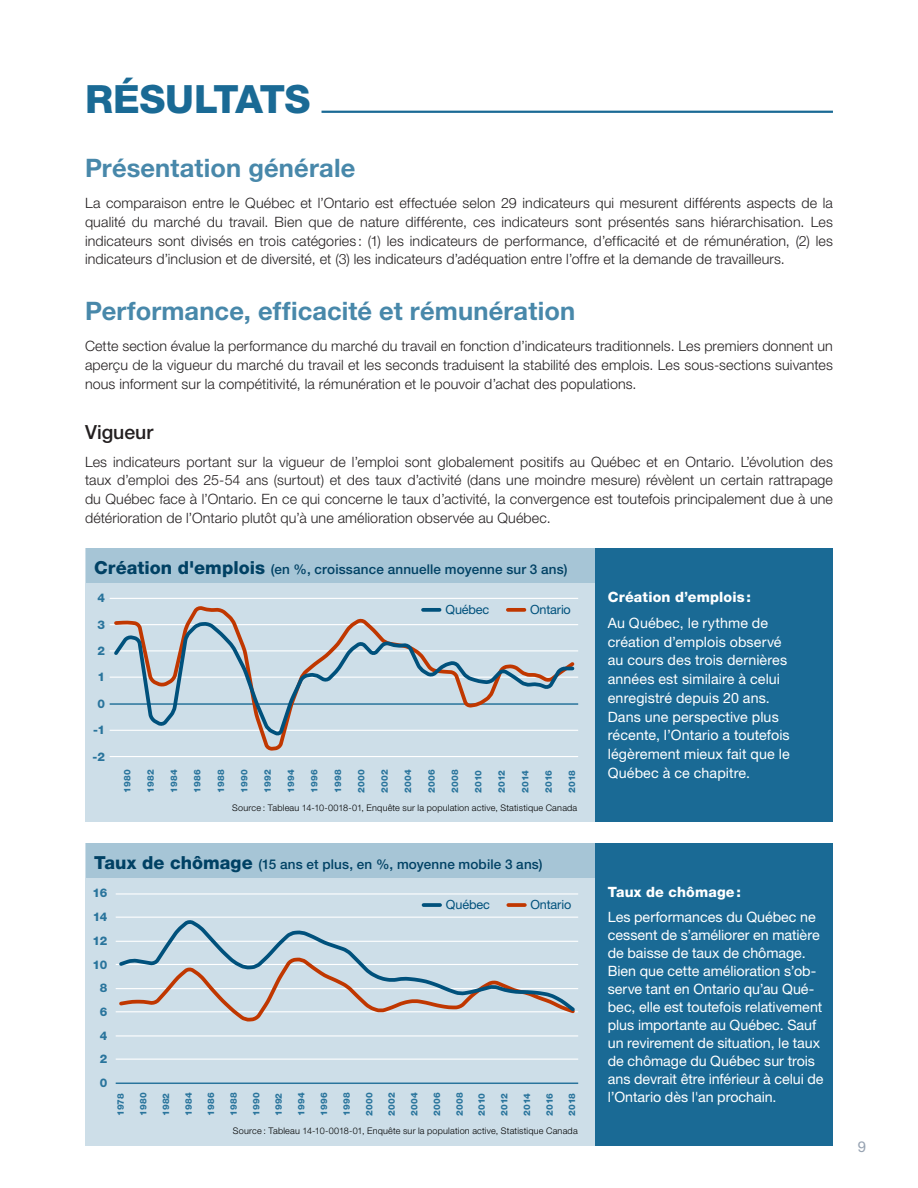
<style>
.page{position:relative;width:918px;height:1188px;background:#fff}
.page>*{position:absolute;margin:0;border:0;box-sizing:border-box;transform-origin:0 0}
.NEW_titre{font:800 39px "Helvetica Neue LT Std";letter-spacing:-.01em;color:#1a6a95}
.Titre_MID{font:700 25.5px "Helvetica Neue LT Std";letter-spacing:.005em;color:#4888aa}
.Petit_sous-titre{font:500 19.5px "Helvetica Neue LT Std";color:#231f20}
.t1{font:15px "Helvetica Neue LT Std";color:#97a3b2}
.Texte_RÉG{font:300 14.25px/18.8px "Helvetica Neue LT Std";letter-spacing:.01em;color:#231f20;text-align:justify}
.GRAPH_droite{font:14.25px/18px "Helvetica Neue LT Std";color:#fff}
.GRAPH_droite-2{font:800 14.25px "Helvetica Neue LT Std";letter-spacing:.01em;color:#fff}
.G_titre{font:500 13.5px "Helvetica Neue LT Std";letter-spacing:.01em;color:#004164}
.t2{font:12.6px "Helvetica Neue LT Std";letter-spacing:-.01em;color:#00517c}
.t3{font:800 12px "Helvetica Neue LT Std";letter-spacing:-.03em;color:#29749c}
.t4{font:800 9px "Helvetica Neue LT Std";letter-spacing:.025em;color:#29749c}
.t5{font:300 9px "Helvetica Neue LT Std";letter-spacing:.02em;color:#000}
.s1{font-weight:800;font-size:18px}
</style>
<div class="page">
<div style="left:85px;top:843px;width:748px;height:302px;background:#cddee8"></div>
<div style="left:86px;top:843px;width:746px;height:34px;background:#a6c5d6"></div>
<div style="left:595px;top:843px;width:238px;height:302px;background:#1a6a95"></div>
<hr style="left:322px;top:111px;width:511px;height:2px;background:#1a6a95">
<div style="left:85px;top:548px;width:748px;height:273px;background:#cddee8"></div>
<div style="left:86px;top:548px;width:746px;height:34px;background:#a6c5d6"></div>
<div style="left:595px;top:548px;width:238px;height:273px;background:#1a6a95"></div>
<hr style="left:110px;top:756px;width:468px;height:1px;background:#fff">
<hr style="left:110px;top:730px;width:468px;height:1px;background:#fff">
<hr style="left:110px;top:677px;width:468px;height:1px;background:#fff">
<hr style="left:110px;top:650px;width:468px;height:1px;background:#fff">
<hr style="left:110px;top:624px;width:468px;height:1px;background:#fff">
<hr style="left:110px;top:598px;width:468px;height:1px;background:#fff">
<hr style="left:110px;top:703px;width:468px;height:2px;background:#29749c">
<svg style="left:188px;top:606px;width:390px;height:145px"></svg>
<svg style="left:423px;top:608px;width:17px;height:4px"></svg>
<svg style="left:508px;top:608px;width:16px;height:4px"></svg>
<svg style="left:111px;top:620px;width:465px;height:119px"></svg>
<svg style="left:424px;top:903px;width:16px;height:4px"></svg>
<svg style="left:508px;top:903px;width:17px;height:4px"></svg>
<hr style="left:116px;top:1059px;width:462px;height:1px;background:#fff">
<hr style="left:116px;top:1035px;width:462px;height:2px;background:#fff">
<hr style="left:116px;top:893px;width:462px;height:2px;background:#fff">
<hr style="left:116px;top:1083px;width:462px;height:1px;background:#29749c">
<svg style="left:116px;top:917px;width:462px;height:98px"></svg>
<p class="NEW_titre" style="left:85px;top:76px;width:227px">RÉSULTATS</p>
<p class="Titre_MID" style="left:85px;top:152px;width:272px">Présentation générale</p>
<p class="Texte_RÉG" style="left:85px;top:193px;width:749px">La comparaison entre le Québec et l’Ontario est effectuée selon 29 indicateurs qui mesurent différents aspects de la qualité du marché du travail. Bien que de nature différente, ces indicateurs sont présentés sans hiérarchisation. Les indicateurs sont divisés en trois catégories : (1) les indicateurs de performance, d’efficacité et de rémunération, (2) les indicateurs d’inclusion et de diversité, et (3) les indicateurs d’adéquation entre l’offre et la demande de travailleurs.</p>
<p class="Titre_MID" style="left:85px;top:295px;width:492px">Performance, efficacité et rémunération</p>
<p class="Texte_RÉG" style="left:85px;top:337px;width:749px">Cette section évalue la performance du marché du travail en fonction d’indicateurs traditionnels. Les premiers donnent un aperçu de la vigueur du marché du travail et les seconds traduisent la stabilité des emplois. Les sous-sections suivantes nous informent sur la compétitivité, la rémunération et le pouvoir d’achat des populations.</p>
<p class="Petit_sous-titre" style="left:85px;top:421px;width:70px">Vigueur</p>
<p class="Texte_RÉG" style="left:85px;top:452px;width:749px">Les indicateurs portant sur la vigueur de l’emploi sont globalement positifs au Québec et en Ontario. L’évolution des taux d’emploi des 25-54 ans (surtout) et des taux d’activité (dans une moindre mesure) révèlent un certain rattrapage du Québec face à l’Ontario. En ce qui concerne le taux d’activité, la convergence est toutefois principalement due à une détérioration de l’Ontario plutôt qu’à une amélioration observée au Québec.</p>
<p class="G_titre" style="left:94px;top:561px;width:475px"><span class="s1">Création d'emplois</span> (en %, croissance annuelle moyenne sur 3 ans)</p>
<p class="t3" style="left:97px;top:591px;width:9px">4</p>
<p class="t3" style="left:97px;top:617px;width:9px">3</p>
<p class="t3" style="left:97px;top:644px;width:9px">2</p>
<p class="t3" style="left:97px;top:670px;width:9px">1</p>
<p class="t3" style="left:97px;top:696px;width:9px">0</p>
<p class="t3" style="left:93px;top:723px;width:13px">-1</p>
<p class="t3" style="left:93px;top:749px;width:14px">-2</p>
<p class="t2" style="left:445px;top:602px;width:45px">Québec</p>
<p class="t2" style="left:530px;top:602px;width:42px">Ontario</p>
<p class="t4" style="left:122px;top:793px;width:25px;rotate:-90deg">1980</p>
<p class="t4" style="left:145px;top:793px;width:25px;rotate:-90deg">1982</p>
<p class="t4" style="left:169px;top:793px;width:25px;rotate:-90deg">1984</p>
<p class="t4" style="left:192px;top:793px;width:25px;rotate:-90deg">1986</p>
<p class="t4" style="left:215px;top:793px;width:25px;rotate:-90deg">1988</p>
<p class="t4" style="left:239px;top:793px;width:25px;rotate:-90deg">1990</p>
<p class="t4" style="left:262px;top:793px;width:25px;rotate:-90deg">1992</p>
<p class="t4" style="left:286px;top:793px;width:25px;rotate:-90deg">1994</p>
<p class="t4" style="left:309px;top:793px;width:25px;rotate:-90deg">1996</p>
<p class="t4" style="left:333px;top:793px;width:25px;rotate:-90deg">1998</p>
<p class="t4" style="left:356px;top:793px;width:25px;rotate:-90deg">2000</p>
<p class="t4" style="left:379px;top:793px;width:25px;rotate:-90deg">2002</p>
<p class="t4" style="left:403px;top:793px;width:25px;rotate:-90deg">2004</p>
<p class="t4" style="left:426px;top:793px;width:25px;rotate:-90deg">2006</p>
<p class="t4" style="left:450px;top:793px;width:25px;rotate:-90deg">2008</p>
<p class="t4" style="left:473px;top:793px;width:24px;rotate:-90deg">2010</p>
<p class="t4" style="left:496px;top:793px;width:24px;rotate:-90deg">2012</p>
<p class="t4" style="left:520px;top:793px;width:24px;rotate:-90deg">2014</p>
<p class="t4" style="left:543px;top:793px;width:24px;rotate:-90deg">2016</p>
<p class="t4" style="left:567px;top:793px;width:24px;rotate:-90deg">2018</p>
<p class="t5" style="left:232px;top:803px;width:347px">Source : Tableau 14-10-0018-01, Enquête sur la population active, Statistique Canada</p>
<p class="G_titre" style="left:94px;top:856px;width:450px"><span class="s1">Taux de chômage</span> (15 ans et plus, en %, moyenne mobile 3 ans)</p>
<p class="t3" style="left:93px;top:886px;width:16px">16</p>
<p class="t3" style="left:93px;top:910px;width:16px">14</p>
<p class="t3" style="left:93px;top:933px;width:16px">12</p>
<p class="t3" style="left:93px;top:957px;width:16px">10</p>
<p class="t3" style="left:100px;top:981px;width:9px">8</p>
<p class="t3" style="left:100px;top:1005px;width:9px">6</p>
<p class="t3" style="left:100px;top:1028px;width:9px">4</p>
<p class="t3" style="left:100px;top:1052px;width:9px">2</p>
<p class="t3" style="left:100px;top:1076px;width:9px">0</p>
<p class="t2" style="left:446px;top:897px;width:45px">Québec</p>
<p class="t2" style="left:530px;top:897px;width:42px">Ontario</p>
<p class="t4" style="left:115px;top:1116px;width:24px;rotate:-90deg">1978</p>
<p class="t4" style="left:138px;top:1116px;width:25px;rotate:-90deg">1980</p>
<p class="t4" style="left:161px;top:1116px;width:25px;rotate:-90deg">1982</p>
<p class="t4" style="left:183px;top:1116px;width:25px;rotate:-90deg">1984</p>
<p class="t4" style="left:206px;top:1116px;width:25px;rotate:-90deg">1986</p>
<p class="t4" style="left:228px;top:1116px;width:25px;rotate:-90deg">1988</p>
<p class="t4" style="left:251px;top:1116px;width:25px;rotate:-90deg">1990</p>
<p class="t4" style="left:273px;top:1116px;width:25px;rotate:-90deg">1992</p>
<p class="t4" style="left:296px;top:1116px;width:25px;rotate:-90deg">1994</p>
<p class="t4" style="left:319px;top:1116px;width:25px;rotate:-90deg">1996</p>
<p class="t4" style="left:341px;top:1116px;width:25px;rotate:-90deg">1998</p>
<p class="t4" style="left:364px;top:1116px;width:25px;rotate:-90deg">2000</p>
<p class="t4" style="left:386px;top:1116px;width:25px;rotate:-90deg">2002</p>
<p class="t4" style="left:409px;top:1116px;width:25px;rotate:-90deg">2004</p>
<p class="t4" style="left:432px;top:1116px;width:25px;rotate:-90deg">2006</p>
<p class="t4" style="left:454px;top:1116px;width:25px;rotate:-90deg">2008</p>
<p class="t4" style="left:476px;top:1116px;width:24px;rotate:-90deg">2010</p>
<p class="t4" style="left:499px;top:1116px;width:24px;rotate:-90deg">2012</p>
<p class="t4" style="left:522px;top:1116px;width:24px;rotate:-90deg">2014</p>
<p class="t4" style="left:544px;top:1116px;width:24px;rotate:-90deg">2016</p>
<p class="t4" style="left:567px;top:1116px;width:24px;rotate:-90deg">2018</p>
<p class="t5" style="left:233px;top:1126px;width:346px">Source : Tableau 14-10-0018-01, Enquête sur la population active, Statistique Canada</p>
<p class="GRAPH_droite-2" style="left:608px;top:588px;width:145px">Création d’emplois:</p>
<p class="GRAPH_droite" style="left:608px;top:613px;width:183px;line-height:18.8px">Au Québec, le rythme de création d’emplois observé au cours des trois dernières années est similaire à celui enregistré depuis 20 ans.<br>Dans une perspective plus récente, l’Ontario a toutefois légèrement mieux fait que le<br>Québec à ce chapitre.</p>
<p class="GRAPH_droite-2" style="left:608px;top:883px;width:135px">Taux de chômage:</p>
<p class="GRAPH_droite" style="left:608px;top:908px;width:217px">Les performances du Québec ne cessent de s’améliorer en matière de baisse de taux de chômage.<br>Bien que cette amélioration s’ob&shy;serve tant en Ontario qu’au Qué&shy;bec, elle est toutefois relativement plus importante au Québec. Sauf un revirement de situation, le taux de chômage du Québec sur trois ans devrait être inférieur à celui de l’Ontario dès l'an prochain.</p>
<p class="t1" style="left:858px;top:1138px;width:10px">9</p>
</div>
